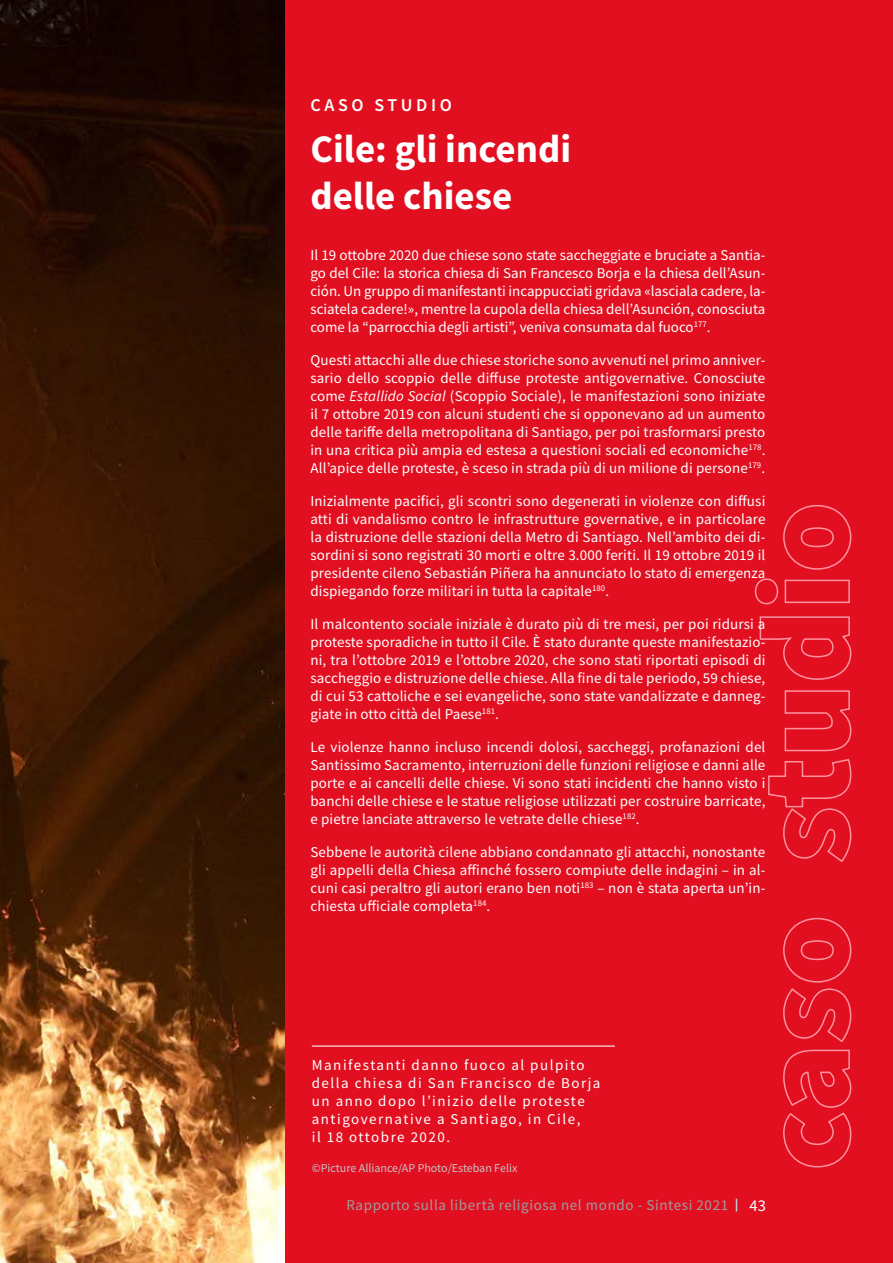
<style>
.page{position:relative;width:893px;height:1263px;background:#e20f21}
.page>*{position:absolute;margin:0;border:0;box-sizing:border-box;transform-origin:0 0}
.t1{font:700 39px/46.8px "Source Sans Pro";color:#fff}
.t2{font:600 18px "Source Sans Pro";letter-spacing:.2em;color:#fff}
.t3{font:16.5px "Source Sans Pro";color:#fff}
.t4{font:15px/18px "Source Sans Pro";letter-spacing:.01em;color:#fff;text-align:justify}
.t5{font:15px/18px "Source Sans Pro";letter-spacing:.1em;color:#fff}
.t6{font:15px "Source Sans Pro";letter-spacing:.04em;color:#9d9d9c}
.t7{font:12px "Source Sans Pro";color:#c6c6c6}
.s1{font-style:italic}
</style>
<div class="page">
<img style="left:0;top:0;width:284px;height:1263px">
<svg style="left:783px;top:1049px;width:69px;height:119px"></svg>
<svg style="left:783px;top:917px;width:69px;height:125px"></svg>
<svg style="left:768px;top:759px;width:84px;height:103px"></svg>
<svg style="left:784px;top:690px;width:68px;height:62px"></svg>
<svg style="left:759px;top:616px;width:93px;height:64px"></svg>
<svg style="left:754px;top:578px;width:96px;height:27px"></svg>
<svg style="left:783px;top:505px;width:69px;height:65px"></svg>
<hr style="left:312px;top:1045px;width:303px;height:1px;background:#fff">
<svg style="left:736px;top:1198px;width:1px;height:13px"></svg>
<p class="t2" style="left:310px;top:93px;width:143px">CASO STUDIO</p>
<h1 class="t1" style="left:310px;top:125px;width:262px">Cile: gli incendi delle chiese</h1>
<p class="t4" style="left:310px;top:246px;width:456px">Il 19 ottobre 2020 due chiese sono state saccheggiate e bruciate a Santia&shy;go del Cile: la storica chiesa di San Francesco Borja e la chiesa dell’Asun&shy;ción. Un gruppo di manifestanti incappucciati gridava «lasciala cadere, la&shy;sciatela cadere!», mentre la cupola della chiesa dell’Asunción, conosciuta come la “parrocchia degli artisti”, veniva consumata dal fuoco<sup>177</sup>.</p>
<p class="t4" style="left:310px;top:351px;width:456px">Questi attacchi alle due chiese storiche sono avvenuti nel primo anniver&shy;sario dello scoppio delle diffuse proteste antigovernative. Conosciute come <span class="s1">Estallido Social</span> (Scoppio Sociale), le manifestazioni sono iniziate il 7 ottobre 2019 con alcuni studenti che si opponevano ad un aumento delle tariffe della metropolitana di Santiago, per poi trasformarsi presto in una critica più ampia ed estesa a questioni sociali ed economiche<sup>178</sup>.<br>All’apice delle proteste, è sceso in strada più di un milione di persone<sup>179</sup>.</p>
<p class="t4" style="left:310px;top:492px;width:457px">Inizialmente pacifici, gli scontri sono degenerati in violenze con diffusi atti di vandalismo contro le infrastrutture governative, e in particolare la distruzione delle stazioni della Metro di Santiago. Nell’ambito dei di&shy;sordini si sono registrati 30 morti e oltre 3.000 feriti. Il 19 ottobre 2019 il presidente cileno Sebastián Piñera ha annunciato lo stato di emergenza dispiegando forze militari in tutta la capitale<sup>180</sup>.</p>
<p class="t4" style="left:310px;top:615px;width:457px">Il malcontento sociale iniziale è durato più di tre mesi, per poi ridursi a proteste sporadiche in tutto il Cile. È stato durante queste manifestazio&shy;ni, tra l’ottobre 2019 e l’ottobre 2020, che sono stati riportati episodi di saccheggio e distruzione delle chiese. Alla fine di tale periodo, 59 chiese, di cui 53 cattoliche e sei evangeliche, sono state vandalizzate e danneg&shy;giate in otto città del Paese<sup>181</sup>.</p>
<p class="t4" style="left:310px;top:738px;width:456px">Le violenze hanno incluso incendi dolosi, saccheggi, profanazioni del Santissimo Sacramento, interruzioni delle funzioni religiose e danni alle porte e ai cancelli delle chiese. Vi sono stati incidenti che hanno visto i banchi delle chiese e le statue religiose utilizzati per costruire barricate, e pietre lanciate attraverso le vetrate delle chiese<sup>182</sup>.</p>
<p class="t4" style="left:310px;top:843px;width:456px">Sebbene le autorità cilene abbiano condannato gli attacchi, nonostante gli appelli della Chiesa affinché fossero compiute delle indagini – in al&shy;cuni casi peraltro gli autori erano ben noti<sup>183</sup> – non è stata aperta un’in&shy;chiesta ufficiale completa<sup>184</sup>.</p>
<p class="t5" style="left:312px;top:1056px;width:290px">Manifestanti danno fuoco al pulpito della chiesa di San Francisco de Borja un anno dopo l’inizio delle proteste antigovernative a Santiago, in Cile,<br>il 18 ottobre 2020.</p>
<p class="t7" style="left:312px;top:1160px;width:207px">©Picture Alliance/AP Photo/Esteban Felix</p>
<p class="t6" style="left:347px;top:1195px;width:383px">Rapporto sulla libertà religiosa nel mondo - Sintesi 2021</p>
<p class="t3" style="left:749px;top:1195px;width:18px">43</p>
</div>
